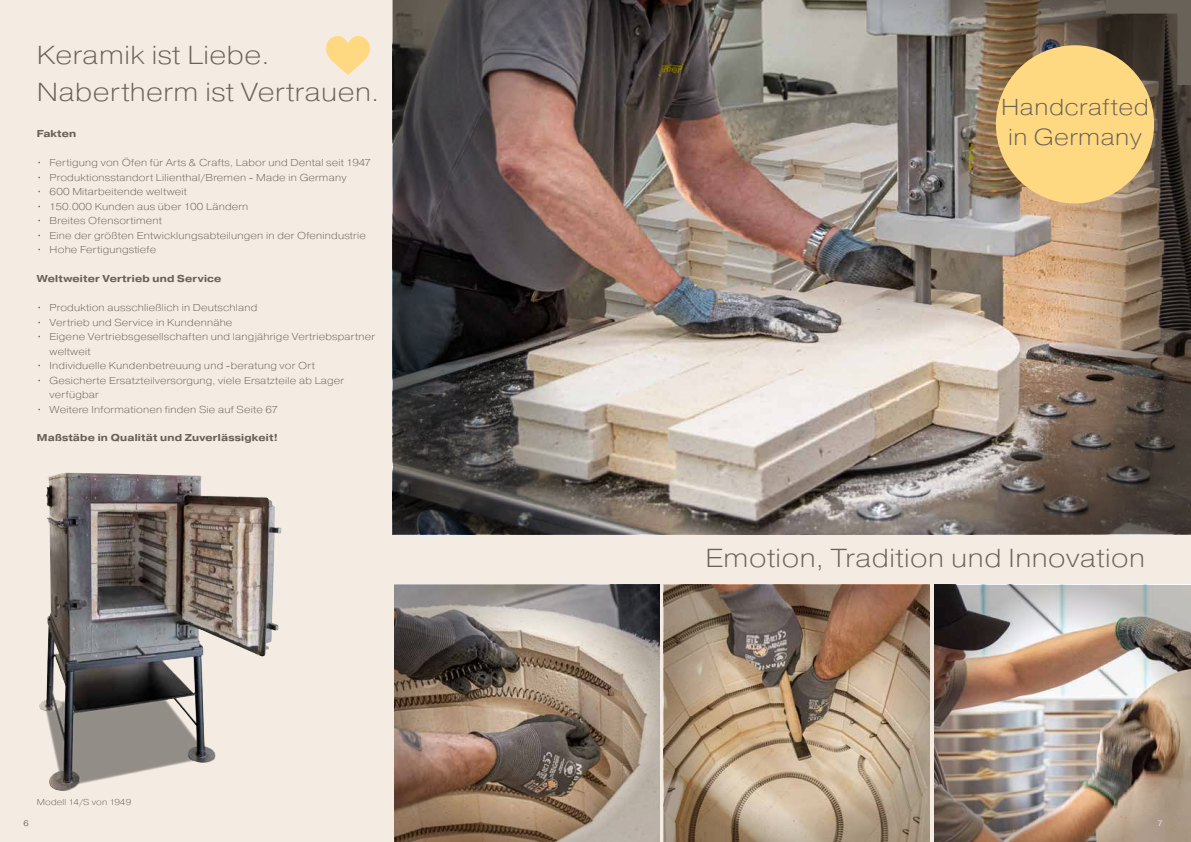
<style>
.page{position:relative;width:1191px;height:842px;background:#fff}
.page>*{position:absolute;margin:0;border:0;box-sizing:border-box;transform-origin:0 0}
.t1{font:200 26px/37.7px "Pragmatica Extended";letter-spacing:.02em;color:#696259}
.t2{font:200 23px/29.9px "Pragmatica Extended";letter-spacing:.02em;color:#696259;text-align:center}
.t3{font:200 10px/14.5px "Pragmatica Extended";letter-spacing:.02em;color:#696259}
.t4{font:700 10px "Pragmatica Extended";letter-spacing:.02em;color:#696259}
.t5{font:200 8.5px "Pragmatica Extended";letter-spacing:.02em;color:#696259}
.t6{font:300 7.8px "Pragmatica Extended";color:#696259}
.t7{font:300 7.8px "Pragmatica Extended";color:#f4ebe2}
</style>
<div class="page">
<div style="left:595px;top:0;width:596px;height:842px;background:#f4ebe2"></div>
<div style="left:0;top:0;width:595px;height:842px;background:#f4ebe2"></div>
<img style="left:39px;top:472px;width:243px;height:319px">
<svg style="left:326px;top:36px;width:44px;height:39px"></svg>
<img style="left:393px;top:0;width:798px;height:534px">
<img style="left:394px;top:585px;width:266px;height:257px">
<svg style="left:664px;top:585px;width:265px;height:257px"></svg>
<img style="left:934px;top:585px;width:257px;height:257px">
<div style="left:996px;top:45px;width:158px;height:158px;background:#ffd982;border-radius:50%"></div>
<svg style="left:1106px;top:0;width:85px;height:85px"></svg>
<h1 class="t1" style="left:37px;top:36px;width:344px">Keramik ist Liebe.<br>Nabertherm ist Vertrauen.</h1>
<p class="t4" style="left:37px;top:127px;width:41px">Fakten</p>
<p class="t3" style="left:37px;top:155px;width:335px">• Fertigung von Öfen für Arts &amp; Crafts, Labor und Dental seit 1947</p>
<p class="t3" style="left:37px;top:170px;width:311px">• Produktionsstandort Lilienthal/Bremen - Made in Germany</p>
<p class="t3" style="left:37px;top:184px;width:152px">• 600 Mitarbeitende weltweit</p>
<p class="t3" style="left:37px;top:199px;width:213px">• 150.000 Kunden aus über 100 Ländern</p>
<p class="t3" style="left:37px;top:213px;width:127px">• Breites Ofensortiment</p>
<p class="t3" style="left:37px;top:228px;width:330px">• Eine der größten Entwicklungsabteilungen in der Ofenindustrie</p>
<p class="t3" style="left:37px;top:242px;width:121px">• Hohe Fertigungstiefe</p>
<p class="t4" style="left:37px;top:272px;width:186px">Weltweiter Vertrieb und Service</p>
<p class="t3" style="left:37px;top:300px;width:222px">• Produktion ausschließlich in Deutschland</p>
<p class="t3" style="left:37px;top:315px;width:197px">• Vertrieb und Service in Kundennähe</p>
<p class="t3" style="left:50px;top:329px;width:327px;text-indent:-13px">• Eigene Vertriebsgesellschaften und langjährige Vertriebspartner weltweit</p>
<p class="t3" style="left:37px;top:358px;width:279px">• Individuelle Kundenbetreuung und -beratung vor Ort</p>
<p class="t3" style="left:50px;top:373px;width:296px;text-indent:-13px">• Gesicherte Ersatzteilversorgung, viele Ersatzteile ab Lager verfügbar</p>
<p class="t3" style="left:37px;top:402px;width:243px">• Weitere Informationen finden Sie auf Seite 67</p>
<p class="t4" style="left:37px;top:431px;width:242px">Maßstäbe in Qualität und Zuverlässigkeit!</p>
<p class="t5" style="left:37px;top:797px;width:96px">Modell 14/S von 1949</p>
<h2 class="t2" style="left:1001px;top:92px;width:149px">Handcrafted in Germany</h2>
<h1 class="t1" style="left:705px;top:539px;width:441px">Emotion, Tradition und Innovation</h1>
<p class="t6" style="left:24px;top:818px;width:7px">6</p>
<p class="t7" style="left:1157px;top:818px;width:7px">7</p>
</div>
